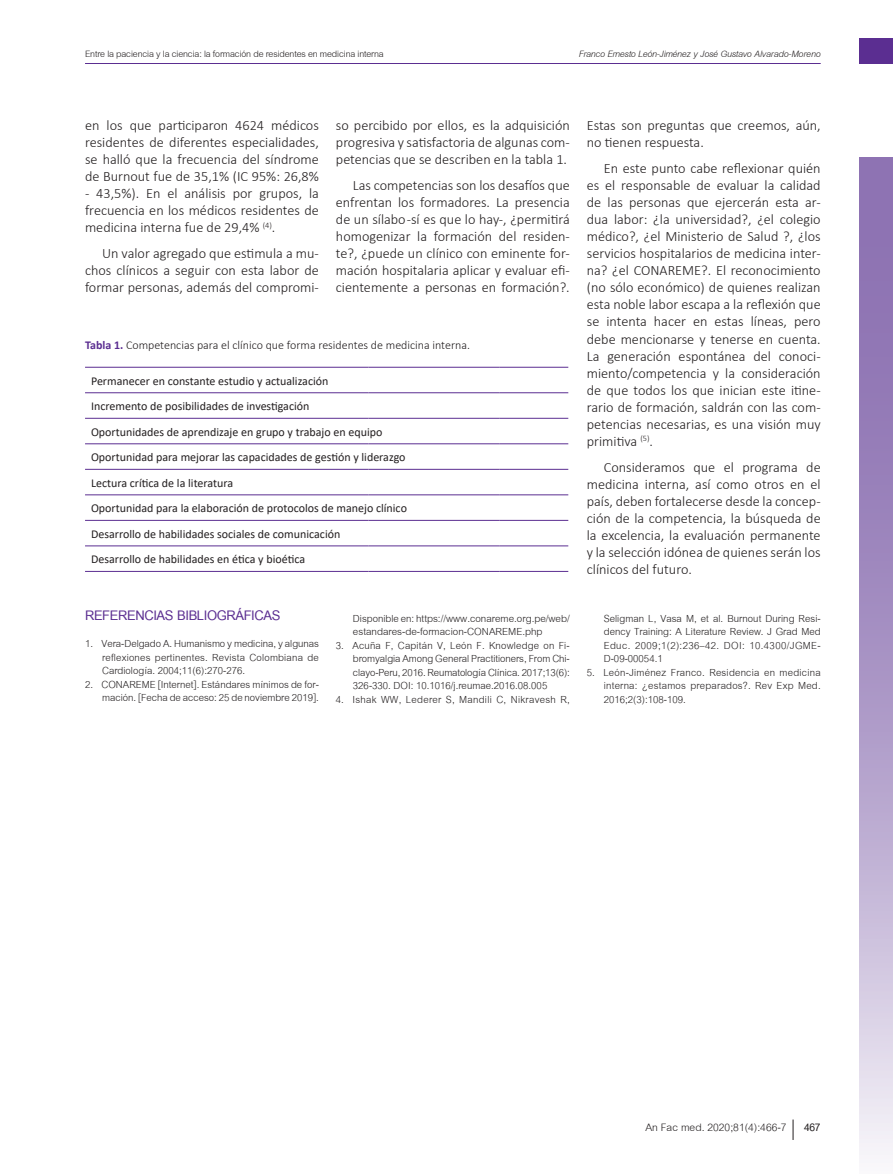
<style>
.page{position:relative;width:893px;height:1174px;background:#fff}
.page>*{position:absolute;margin:0;border:0;box-sizing:border-box;transform-origin:0 0}
.Texto_parrafo{font:700 20.25px "Cordia UPC";letter-spacing:-.02em;color:#5b2e91}
.t1{font:15.75px "Cordia UPC";color:#231f20}
.Texto_bibliografia{font:15px/13.5px "Cordia UPC";color:#231f20;text-align:justify}
.Texto_bibliografia-2{font:15px "Cordia UPC";letter-spacing:.02em;color:#231f20}
.Texto_parrafo-2{font:300 14.25px/17.1px "Calibri";color:#231f20;text-align:justify}
.t2{font:13.5px "Cordia UPC";letter-spacing:-.01em;color:#231f20}
.t3{font:italic 13.5px "Cordia UPC";letter-spacing:-.02em;color:#231f20}
.t4{font:12px "Calibri";color:#231f20}
.Texto_parrafo-3{font:300 12px "Calibri";color:#231f20}
.s1{font-weight:700;color:#5b2e91}
.s2{font-weight:700}
</style>
<div class="page">
<svg style="left:859px;top:157px;width:34px;height:998px;background:#b09dc9"></svg>
<div style="left:859px;top:38px;width:34px;height:26px;background:#5b2e91"></div>
<hr style="left:85px;top:63px;width:736px;height:1px;background:#5b2e91">
<svg style="left:793px;top:1119px;width:1px;height:21px"></svg>
<hr style="left:85px;top:367px;width:284px;height:1px;background:#5b2e91">
<hr style="left:369px;top:367px;width:131px;height:1px;background:#5b2e91">
<hr style="left:500px;top:367px;width:68px;height:1px;background:#5b2e91">
<hr style="left:85px;top:392px;width:284px;height:1px;background:#5b2e91">
<hr style="left:369px;top:392px;width:131px;height:1px;background:#5b2e91">
<hr style="left:500px;top:392px;width:68px;height:1px;background:#5b2e91">
<hr style="left:85px;top:418px;width:284px;height:1px;background:#5b2e91">
<hr style="left:369px;top:418px;width:131px;height:1px;background:#5b2e91">
<hr style="left:500px;top:418px;width:68px;height:1px;background:#5b2e91">
<hr style="left:85px;top:443px;width:284px;height:1px;background:#5b2e91">
<hr style="left:369px;top:443px;width:131px;height:1px;background:#5b2e91">
<hr style="left:500px;top:443px;width:68px;height:1px;background:#5b2e91">
<hr style="left:85px;top:469px;width:284px;height:1px;background:#5b2e91">
<hr style="left:369px;top:469px;width:131px;height:1px;background:#5b2e91">
<hr style="left:500px;top:469px;width:68px;height:1px;background:#5b2e91">
<hr style="left:85px;top:494px;width:284px;height:1px;background:#5b2e91">
<hr style="left:369px;top:494px;width:131px;height:1px;background:#5b2e91">
<hr style="left:500px;top:494px;width:68px;height:1px;background:#5b2e91">
<hr style="left:85px;top:520px;width:284px;height:1px;background:#5b2e91">
<hr style="left:369px;top:520px;width:131px;height:1px;background:#5b2e91">
<hr style="left:500px;top:520px;width:68px;height:1px;background:#5b2e91">
<hr style="left:85px;top:545px;width:284px;height:1px;background:#5b2e91">
<hr style="left:369px;top:545px;width:131px;height:1px;background:#5b2e91">
<hr style="left:500px;top:545px;width:68px;height:1px;background:#5b2e91">
<hr style="left:85px;top:571px;width:284px;height:1px;background:#5b2e91">
<hr style="left:369px;top:571px;width:131px;height:1px;background:#5b2e91">
<hr style="left:500px;top:571px;width:68px;height:1px;background:#5b2e91">
<p class="t2" style="left:85px;top:45px;width:300px">Entre la paciencia y la ciencia: la formación de residentes en medicina interna</p>
<p class="t3" style="left:579px;top:45px;width:243px">Franco Ernesto León-Jiménez y José Gustavo Alvarado-Moreno</p>
<p class="Texto_parrafo-2" style="left:85px;top:116px;width:235px">en los que participaron 4624 médicos residentes de diferentes especialidades, se halló que la frecuencia del síndrome de Burnout fue de 35,1% (IC 95%: 26,8%</p>
<p class="Texto_parrafo-2" style="left:85px;top:185px;width:235px">- 43,5%). En el análisis por grupos, la frecuencia en los médicos residentes de medicina interna fue de 29,4% <sup>(4)</sup>.</p>
<p class="Texto_parrafo-2" style="left:85px;top:245px;width:235px;text-indent:17px">Un valor agregado que estimula a mu&shy;chos clínicos a seguir con esta labor de formar personas, además del compromi-</p>
<p class="Texto_parrafo-2" style="left:336px;top:116px;width:235px">so percibido por ellos, es la adquisición progresiva y satisfactoria de algunas com&shy;petencias que se describen en la tabla 1.</p>
<p class="Texto_parrafo-2" style="left:336px;top:176px;width:235px;text-indent:17px">Las competencias son los desafíos que enfrentan los formadores. La presencia de un sílabo -sí es que lo hay-, ¿permitirá homogenizar la formación del residen&shy;te?, ¿puede un clínico con eminente for&shy;mación hospitalaria aplicar y evaluar efi&shy;cientemente a personas en formación?.</p>
<p class="Texto_parrafo-3" style="left:85px;top:338px;width:386px"><span class="s1">Tabla 1.</span> Competencias para el clínico que forma residentes de medicina interna.</p>
<p class="t4" style="left:91px;top:372px;width:239px">Permanecer en constante estudio y actualización</p>
<p class="t4" style="left:91px;top:398px;width:220px">Incremento de posibilidades de investigación</p>
<p class="t4" style="left:91px;top:423px;width:293px">Oportunidades de aprendizaje en grupo y trabajo en equipo</p>
<p class="t4" style="left:91px;top:449px;width:316px">Oportunidad para mejorar las capacidades de gestión y liderazgo</p>
<p class="t4" style="left:91px;top:474px;width:144px">Lectura crítica de la literatura</p>
<p class="t4" style="left:91px;top:500px;width:317px">Oportunidad para la elaboración de protocolos de manejo clínico</p>
<p class="t4" style="left:91px;top:525px;width:251px">Desarrollo de habilidades sociales de comunicación</p>
<p class="t4" style="left:91px;top:551px;width:216px">Desarrollo de habilidades en ética y bioética</p>
<p class="Texto_parrafo" style="left:85px;top:602px;width:197px">REFERENCIAS BIBLIOGRÁFICAS</p>
<p class="Texto_bibliografia" style="left:102px;top:637px;width:218px;text-indent:-17px">1. Vera-Delgado A. Humanismo y medicina, y algunas reflexiones pertinentes. Revista Colombiana de Cardiología. 2004;11(6):270-276.</p>
<p class="Texto_bibliografia" style="left:85px;top:678px;width:235px;text-align:right">2. CONAREME [Internet]. Estándares mínimos de for&shy;mación. [Fecha de acceso: 25 de noviembre 2019].</p>
<p class="Texto_bibliografia" style="left:353px;top:612px;width:218px">Disponible en: https://www.conareme.org.pe/web/ estandares-de-formacion-CONAREME.php</p>
<p class="Texto_bibliografia" style="left:353px;top:639px;width:218px;text-indent:-17px">3. Acuña F, Capitán V, León F. Knowledge on Fi&shy;bromyalgia Among General Practitioners, From Chi&shy;clayo-Peru, 2016. Reumatología Clínica. 2017;13(6):<br>326-330. DOI: 10.1016/j.reumae.2016.08.005</p>
<p class="Texto_bibliografia-2" style="left:336px;top:689px;width:235px">4. Ishak WW, Lederer S, Mandili C, Nikravesh R,</p>
<p class="Texto_parrafo-2" style="left:587px;top:116px;width:235px">Estas son preguntas que creemos, aún, no tienen respuesta.</p>
<p class="Texto_parrafo-2" style="left:587px;top:159px;width:235px;text-indent:17px">En este punto cabe reflexionar quién es el responsable de evaluar la calidad de las personas que ejercerán esta ar&shy;dua labor: ¿la universidad?, ¿el colegio médico?, ¿el Ministerio de Salud ?, ¿los servicios hospitalarios de medicina inter&shy;na? ¿el CONAREME?. El reconocimiento (no sólo económico) de quienes realizan esta noble labor escapa a la reflexión que se intenta hacer en estas líneas, pero debe mencionarse y tenerse en cuenta.<br>La generación espontánea del conoci&shy;miento/competencia y la consideración de que todos los que inician este itine&shy;rario de formación, saldrán con las com&shy;petencias necesarias, es una visión muy primitiva <sup>(5)</sup>.</p>
<p class="Texto_parrafo-2" style="left:587px;top:458px;width:235px;text-indent:17px">Consideramos que el programa de medicina interna, así como otros en el país, deben fortalecerse desde la concep&shy;ción de la competencia, la búsqueda de la excelencia, la evaluación permanente y la selección idónea de quienes serán los clínicos del futuro.</p>
<p class="Texto_bibliografia" style="left:604px;top:612px;width:218px">Seligman L, Vasa M, et al. Burnout During Resi&shy;dency Training: A Literature Review. J Grad Med Educ. 2009;1(2):236–42. DOI: 10.4300/JGME-D-09-00054.1</p>
<p class="Texto_bibliografia" style="left:604px;top:666px;width:218px;text-indent:-17px">5. León-Jiménez Franco. Residencia en medicina interna: ¿estamos preparados?. Rev Exp Med.<br>2016;2(3):108-109.</p>
<p class="t1" style="left:645px;top:1117px;width:177px">An Fac med. 2020;81(4):466-7 <span class="s2">467</span></p>
</div>
